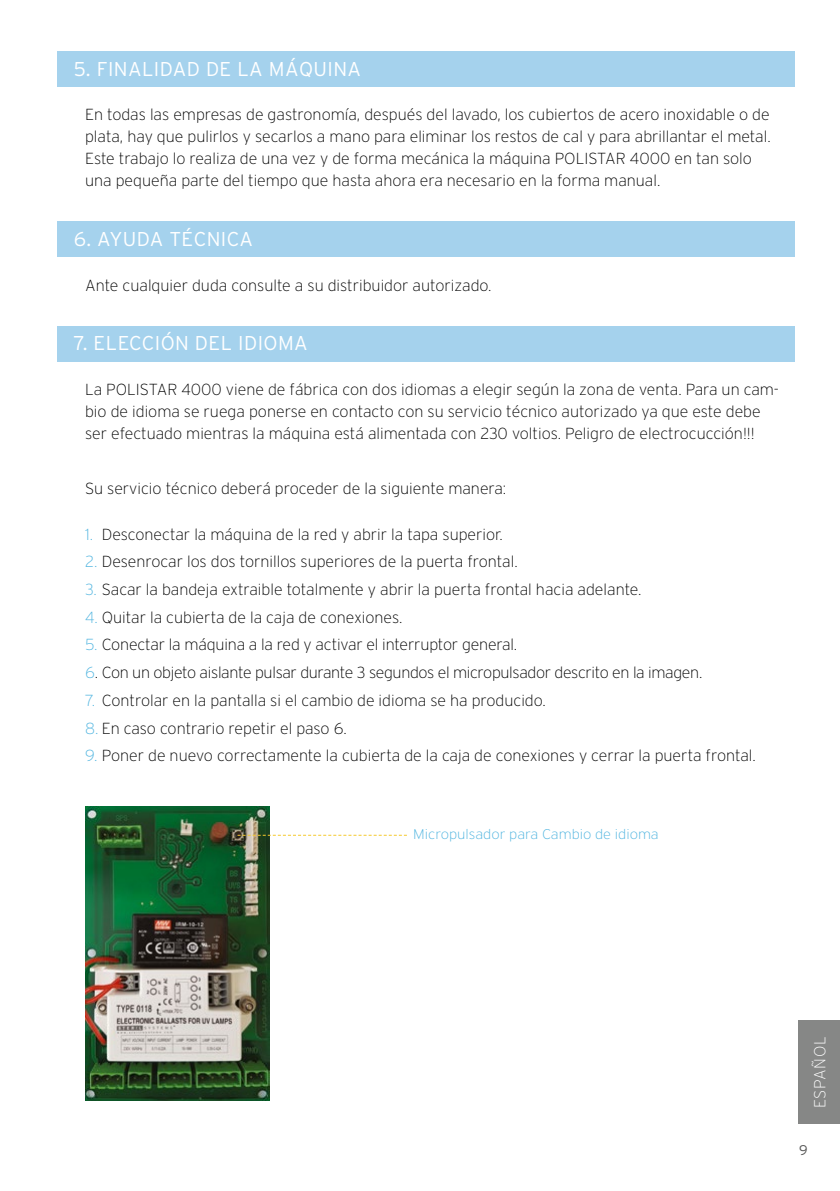
<style>
.page{position:relative;width:840px;height:1191px;background:#fff}
.page>*{position:absolute;margin:0;border:0;box-sizing:border-box;transform-origin:0 0}
.t1{font:300 20px "Interstate";letter-spacing:.02em;color:#fff}
.t2{font:200 16px/22px "Interstate";color:#000}
.t3{font:200 16px "Interstate";letter-spacing:-.02em;color:#000}
.t4{font:200 16px "Interstate";letter-spacing:.04em;color:#fff}
.t5{font:200 14px "Interstate";color:#4db3df;scale:1.05 1}
.t6{font:300 14px "Interstate";color:#565655}
.s1{color:#4db3df}
</style>
<div class="page">
<div style="left:798px;top:1020px;width:41px;height:104px;background:#868786"></div>
<div style="left:57px;top:326px;width:737px;height:35px;background:#a5d2ed"></div>
<div style="left:57px;top:221px;width:737px;height:35px;background:#a5d2ed"></div>
<div style="left:57px;top:51px;width:737px;height:36px;background:#a5d2ed"></div>
<img style="left:86px;top:806px;width:183px;height:294px">
<svg style="left:237px;top:834px;width:169px;height:1px"></svg>
<p class="t1" style="left:74px;top:56px;width:289px">5. FINALIDAD DE LA MÁQUINA</p>
<p class="t2" style="left:85px;top:103px;width:686px">En todas las empresas de gastronomía, después del lavado, los cubiertos de acero inoxidable o de plata, hay que pulirlos y secarlos a mano para eliminar los restos de cal y para abrillantar el metal.<br>Este trabajo lo realiza de una vez y de forma mecánica la máquina POLISTAR 4000 en tan solo una pequeña parte del tiempo que hasta ahora era necesario en la forma manual.</p>
<p class="t1" style="left:74px;top:227px;width:181px">6. AYUDA TÉCNICA</p>
<p class="t2" style="left:85px;top:274px;width:408px">Ante cualquier duda consulte a su distribuidor autorizado.</p>
<p class="t1" style="left:74px;top:331px;width:235px">7. ELECCIÓN DEL IDIOMA</p>
<p class="t2" style="left:85px;top:378px;width:695px">La POLISTAR 4000 viene de fábrica con dos idiomas a elegir según la zona de venta. Para un cam&shy;bio de idioma se ruega ponerse en contacto con su servicio técnico autorizado ya que este debe ser efectuado mientras la máquina está alimentada con 230 voltios. Peligro de electrocucción!!!</p>
<p class="t2" style="left:85px;top:477px;width:422px">Su servicio técnico deberá proceder de la siguiente manera:</p>
<p class="t2" style="left:85px;top:523px;width:419px"><span class="s1">1.</span> Desconectar la máquina de la red y abrir la tapa superior.</p>
<p class="t2" style="left:85px;top:550px;width:434px"><span class="s1">2.</span> Desenrocar los dos tornillos superiores de la puerta frontal.</p>
<p class="t2" style="left:85px;top:578px;width:557px"><span class="s1">3.</span> Sacar la bandeja extraible totalmente y abrir la puerta frontal hacia adelante.</p>
<p class="t2" style="left:85px;top:606px;width:318px"><span class="s1">4.</span> Quitar la cubierta de la caja de conexiones.</p>
<p class="t2" style="left:85px;top:633px;width:433px"><span class="s1">5.</span> Conectar la máquina a la red y activar el interruptor general.</p>
<p class="t3" style="left:85px;top:663px;width:618px"><span class="s1">6</span>. Con un objeto aislante pulsar durante 3 segundos el micropulsador descrito en la imagen.</p>
<p class="t2" style="left:85px;top:689px;width:462px"><span class="s1">7.</span> Controlar en la pantalla si el cambio de idioma se ha producido.</p>
<p class="t2" style="left:85px;top:716px;width:263px"><span class="s1">8.</span> En caso contrario repetir el paso 6.</p>
<p class="t2" style="left:85px;top:744px;width:672px"><span class="s1">9.</span> Poner de nuevo correctamente la cubierta de la caja de conexiones y cerrar la puerta frontal.</p>
<p class="t5" style="left:413px;top:825px;width:235px">Micropulsador para Cambio de idioma</p>
<p class="t4" style="left:809px;top:1108px;width:73px;rotate:-90deg">ESPAÑOL</p>
<p class="t6" style="left:798px;top:1141px;width:10px">9</p>
</div>
